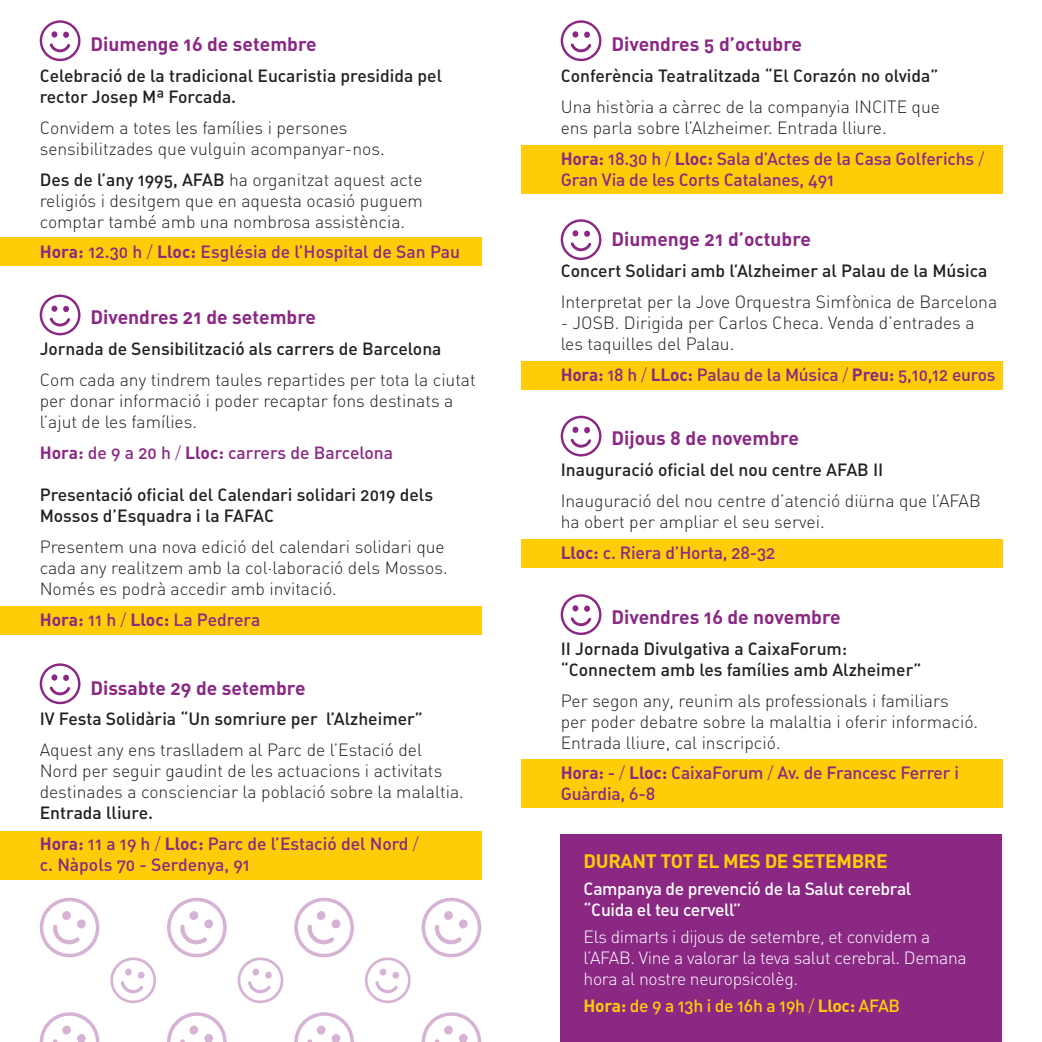
<style>
.page{position:relative;width:1042px;height:1042px;background:#fff}
.page>*{position:absolute;margin:0;border:0;box-sizing:border-box;transform-origin:0 0}
.t1{font:19.25px "DIN Bold Alternate";color:#8a2884}
.t2{font:19.25px "DIN Bold Alternate";letter-spacing:-.02em;color:#fecd08}
.t3{font:17.5px/21px "DIN Light Alternate";color:#231f20}
.t4{font:17.5px/21px "DIN Medium Alternate";color:#231f20}
.t5{font:17.5px/21px "DIN Medium Alternate";letter-spacing:-.01em;color:#8a2884}
.t6{font:17.5px/21px "DIN Light Alternate";letter-spacing:-.02em;color:#fff}
.t7{font:17.5px/21px "DIN Medium Alternate";letter-spacing:-.02em;color:#fff}
.t8{font:17.5px "DIN Medium Alternate";letter-spacing:-.02em;color:#fecd08}
.s1{font-family:"DIN Medium Alternate"}
.s2{font-family:"DIN Bold Alternate"}
.s3{font-family:"DIN Light Alternate"}
</style>
<div class="page">
<div style="left:561px;top:834px;width:441px;height:208px;background:#8a2884"></div>
<div style="left:521px;top:361px;width:481px;height:29px;background:#fecd08"></div>
<svg style="left:560px;top:219px;width:41px;height:41px"></svg>
<div style="left:0;top:238px;width:481px;height:28px;background:#fecd08"></div>
<svg style="left:39px;top:20px;width:42px;height:41px"></svg>
<div style="left:0;top:831px;width:481px;height:49px;background:#fecd08"></div>
<svg style="left:39px;top:663px;width:42px;height:41px"></svg>
<div style="left:521px;top:145px;width:481px;height:48px;background:#fecd08"></div>
<svg style="left:560px;top:20px;width:41px;height:41px"></svg>
<div style="left:521px;top:540px;width:481px;height:28px;background:#fecd08"></div>
<svg style="left:560px;top:415px;width:41px;height:41px"></svg>
<div style="left:521px;top:759px;width:481px;height:49px;background:#fecd08"></div>
<svg style="left:560px;top:594px;width:41px;height:41px"></svg>
<div style="left:0;top:606px;width:481px;height:29px;background:#fecd08"></div>
<svg style="left:39px;top:294px;width:42px;height:41px"></svg>
<svg style="left:39px;top:897px;width:61px;height:61px"></svg>
<svg style="left:294px;top:897px;width:60px;height:61px"></svg>
<svg style="left:421px;top:897px;width:61px;height:61px"></svg>
<svg style="left:167px;top:897px;width:60px;height:61px"></svg>
<svg style="left:110px;top:957px;width:46px;height:47px"></svg>
<svg style="left:237px;top:957px;width:47px;height:47px"></svg>
<svg style="left:365px;top:957px;width:46px;height:47px"></svg>
<svg style="left:39px;top:1012px;width:61px;height:30px"></svg>
<svg style="left:294px;top:1012px;width:60px;height:30px"></svg>
<svg style="left:421px;top:1012px;width:61px;height:30px"></svg>
<svg style="left:167px;top:1012px;width:60px;height:30px"></svg>
<p class="t1" style="left:90px;top:31px;width:228px">Diumenge 16 de setembre</p>
<p class="t4" style="left:40px;top:64px;width:404px">Celebració de la tradicional Eucaristia presidida pel rector Josep Mª Forcada.</p>
<p class="t3" style="left:40px;top:117px;width:346px">Convidem a totes les famílies i persones sensibilitzades que vulguin acompanyar-nos.</p>
<p class="t3" style="left:40px;top:169px;width:385px;text-align:justify"><span class="s1">Des de l’any 1995, AFAB</span> ha organitzat aquest acte religiós i desitgem que en aquesta ocasió puguem comptar també amb una nombrosa assistència.</p>
<p class="t5" style="left:40px;top:241px;width:422px"><span class="s2">Hora:</span> 12.30 h <span class="s3">/</span> <span class="s2">Lloc:</span> Església de l’Hospital de San Pau</p>
<p class="t1" style="left:90px;top:305px;width:227px">Divendres 21 de setembre</p>
<p class="t4" style="left:40px;top:338px;width:403px">Jornada de Sensibilització als carrers de Barcelona</p>
<p class="t3" style="left:40px;top:369px;width:438px">Com cada any tindrem taules repartides per tota la ciutat per donar informació i poder recaptar fons destinats a l’ajut de les famílies.</p>
<p class="t5" style="left:40px;top:442px;width:355px"><span class="s2">Hora:</span> de 9 a 20 h <span class="s3">/</span> <span class="s2">Lloc:</span> carrers de Barcelona</p>
<p class="t4" style="left:40px;top:484px;width:395px">Presentació oficial del Calendari solidari 2019 dels<br>Mossos d’Esquadra i la FAFAC</p>
<p class="t3" style="left:40px;top:536px;width:409px">Presentem una nova edició del calendari solidari que cada any realitzem amb la col·laboració dels Mossos.<br>Només es podrà accedir amb invitació.</p>
<p class="t5" style="left:40px;top:608px;width:222px"><span class="s2">Hora:</span> 11 h <span class="s3">/</span> <span class="s2">Lloc:</span> La Pedrera</p>
<p class="t1" style="left:90px;top:675px;width:217px">Dissabte 29 de setembre</p>
<p class="t4" style="left:40px;top:708px;width:385px">IV Festa Solidària “Un somriure per l’Alzheimer”</p>
<p class="t3" style="left:40px;top:739px;width:426px">Aquest any ens traslladem al Parc de l’Estació del Nord per seguir gaudint de les actuacions i activitats destinades a conscienciar la població sobre la malaltia.<br><span class="s1">Entrada lliure.</span></p>
<p class="t5" style="left:40px;top:833px;width:380px"><span class="s2">Hora:</span> 11 a 19 h <span class="s3">/</span> <span class="s2">Lloc:</span> Parc de l’Estació del Nord <span class="s3">/ </span>c. Nàpols 70 - Serdenya, 91</p>
<p class="t1" style="left:611px;top:31px;width:192px">Divendres 5 d’octubre</p>
<p class="t4" style="left:561px;top:64px;width:379px">Conferència Teatralitzada “El Corazón no olvida”</p>
<p class="t3" style="left:561px;top:96px;width:381px">Una història a càrrec de la companyia INCITE que</p>
<p class="t3" style="left:561px;top:117px;width:327px">ens parla sobre l’Alzheimer. Entrada lliure.</p>
<p class="t5" style="left:561px;top:147px;width:425px"><span class="s2">Hora:</span> 18.30 h <span class="s3">/</span> <span class="s2">Lloc:</span> Sala d’Actes de la Casa Golferichs <span class="s3">/<br></span>Gran Via de les Corts Catalanes, 491</p>
<p class="t1" style="left:611px;top:226px;width:201px">Diumenge 21 d’octubre</p>
<p class="t4" style="left:561px;top:259px;width:428px">Concert Solidari amb l’Alzheimer al Palau de la Música</p>
<p class="t3" style="left:561px;top:291px;width:438px">Interpretat per la Jove Orquestra Simfònica de Barcelona</p>
<p class="t3" style="left:561px;top:312px;width:415px">- JOSB. Dirigida per Carlos Checa. Venda d’entrades a les taquilles del Palau.</p>
<p class="t5" style="left:561px;top:363px;width:436px"><span class="s2">Hora:</span> 18 h <span class="s3">/</span> <span class="s2">LLoc:</span> Palau de la Música <span class="s3">/</span> <span class="s2">Preu:</span> 5,10,12 euros</p>
<p class="t1" style="left:611px;top:426px;width:189px">Dijous 8 de novembre</p>
<p class="t4" style="left:561px;top:459px;width:324px">Inauguració oficial del nou centre AFAB II</p>
<p class="t3" style="left:561px;top:490px;width:422px">Inauguració del nou centre d’atenció diürna que l’AFAB ha obert per ampliar el seu servei.</p>
<p class="t5" style="left:561px;top:542px;width:216px"><span class="s2">Lloc:</span> c. Riera d’Horta, 28-32</p>
<p class="t1" style="left:611px;top:604px;width:231px">Divendres 16 de novembre</p>
<p class="t4" style="left:561px;top:637px;width:288px">II Jornada Divulgativa a CaixaForum:</p>
<p class="t4" style="left:561px;top:658px;width:362px">“Connectem amb les famílies amb Alzheimer”</p>
<p class="t3" style="left:561px;top:689px;width:419px">Per segon any, reunim als professionals i familiars per poder debatre sobre la malaltia i oferir informació.<br>Entrada lliure, cal inscripció.</p>
<p class="t5" style="left:561px;top:762px;width:400px"><span class="s2">Hora:</span> - <span class="s3">/</span> <span class="s2">Lloc:</span> CaixaForum <span class="s3">/</span> Av. de Francesc Ferrer i<br>Guàrdia, 6-8</p>
<p class="t2" style="left:583px;top:849px;width:306px">DURANT TOT EL MES DE SETEMBRE</p>
<p class="t7" style="left:583px;top:878px;width:329px">Campanya de prevenció de la Salut cerebral “Cuida el teu cervell”</p>
<p class="t6" style="left:583px;top:926px;width:384px">Els dimarts i dijous de setembre, et convidem a l’AFAB. Vine a valorar la teva salut cerebral. Demana hora al nostre neuropsicolèg.</p>
<p class="t8" style="left:583px;top:994px;width:318px"><span class="s2">Hora:</span> de 9 a 13h i de 16h a 19h <span class="s3">/</span> <span class="s2">Lloc:</span> AFAB</p>
</div>
